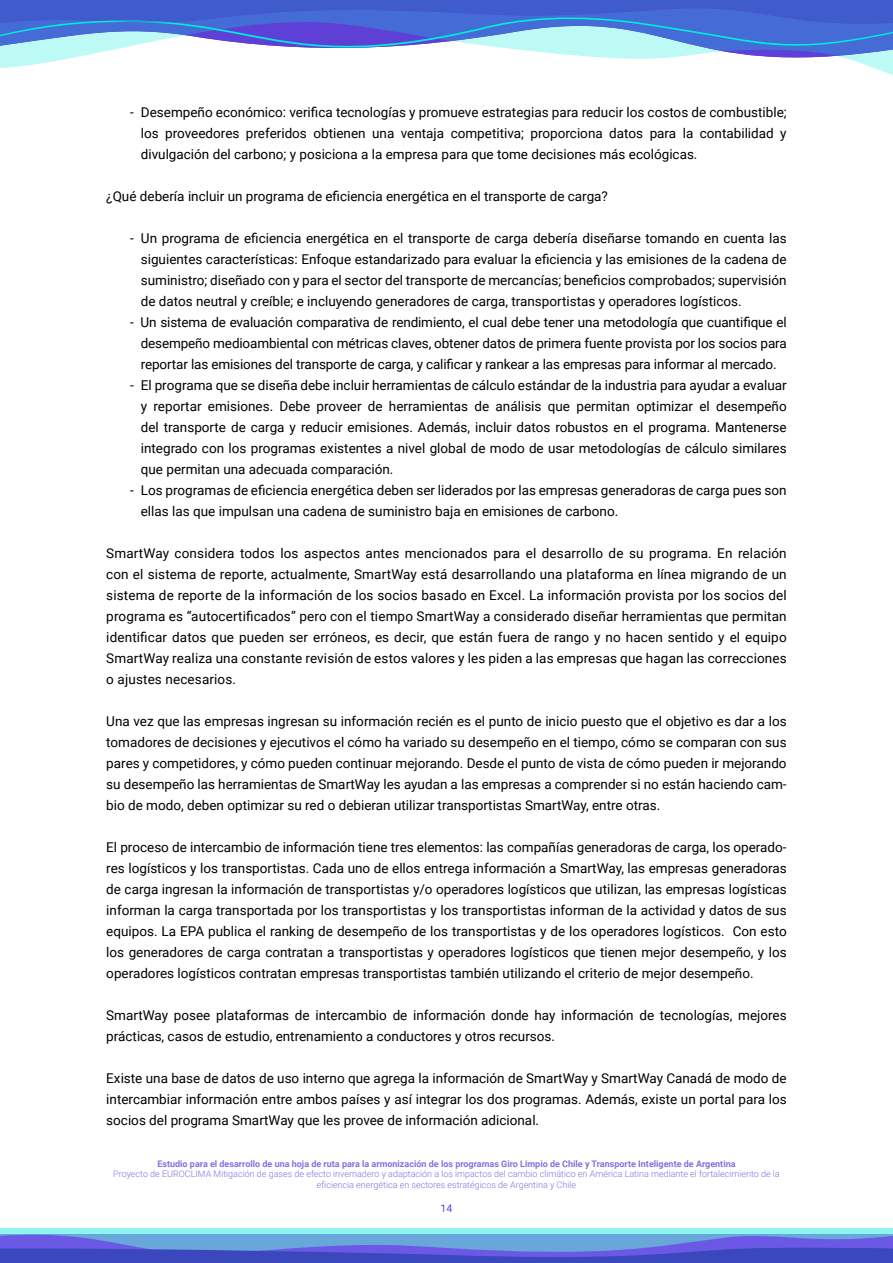
<style>
.page{position:relative;width:893px;height:1263px;background:#fff}
.page>*{position:absolute;margin:0;border:0;box-sizing:border-box;transform-origin:0 0}
.t1{font:13.5px/21px "Roboto";color:#000;text-align:justify}
.t2{font:10.5px "Roboto";color:#5e40d6}
.t3{font:300 9px/10.5px "Roboto";color:#8670e0;text-align:center}
.t4{font:700 9px "Roboto";color:#8670e0}
</style>
<div class="page">
<svg style="left:0;top:0;width:893px;height:75px"></svg>
<svg style="left:0;top:1228px;width:893px;height:35px;background:#6085d6"></svg>
<p class="t1" style="left:141px;top:101px;width:647px;text-indent:-11px">- Desempeño económico: verifica tecnologías y promueve estrategias para reducir los costos de combustible; los proveedores preferidos obtienen una ventaja competitiva; proporciona datos para la contabilidad y divulgación del carbono; y posiciona a la empresa para que tome decisiones más ecológicas.</p>
<p class="t1" style="left:106px;top:185px;width:503px">¿Qué debería incluir un programa de eficiencia energética en el transporte de carga?</p>
<p class="t1" style="left:141px;top:227px;width:647px;text-indent:-11px">- Un programa de eficiencia energética en el transporte de carga debería diseñarse tomando en cuenta las siguientes características: Enfoque estandarizado para evaluar la eficiencia y las emisiones de la cadena de suministro; diseñado con y para el sector del transporte de mercancías; beneficios comprobados; supervisión de datos neutral y creíble; e incluyendo generadores de carga, transportistas y operadores logísticos.</p>
<p class="t1" style="left:141px;top:311px;width:647px;text-indent:-11px">- Un sistema de evaluación comparativa de rendimiento, el cual debe tener una metodología que cuantifique el desempeño medioambiental con métricas claves, obtener datos de primera fuente provista por los socios para reportar las emisiones del transporte de carga, y calificar y rankear a las empresas para informar al mercado.</p>
<p class="t1" style="left:141px;top:374px;width:647px;text-indent:-11px">- El programa que se diseña debe incluir herramientas de cálculo estándar de la industria para ayudar a evaluar y reportar emisiones. Debe proveer de herramientas de análisis que permitan optimizar el desempeño del transporte de carga y reducir emisiones. Además, incluir datos robustos en el programa. Mantenerse integrado con los programas existentes a nivel global de modo de usar metodologías de cálculo similares que permitan una adecuada comparación.</p>
<p class="t1" style="left:141px;top:479px;width:647px;text-indent:-11px">- Los programas de eficiencia energética deben ser liderados por las empresas generadoras de carga pues son ellas las que impulsan una cadena de suministro baja en emisiones de carbono.</p>
<p class="t1" style="left:106px;top:542px;width:682px">SmartWay considera todos los aspectos antes mencionados para el desarrollo de su programa. En relación con el sistema de reporte, actualmente, SmartWay está desarrollando una plataforma en línea migrando de un sistema de reporte de la información de los socios basado en Excel. La información provista por los socios del programa es “autocertificados” pero con el tiempo SmartWay a considerado diseñar herramientas que permitan identificar datos que pueden ser erróneos, es decir, que están fuera de rango y no hacen sentido y el equipo SmartWay realiza una constante revisión de estos valores y les piden a las empresas que hagan las correcciones o ajustes necesarios.</p>
<p class="t1" style="left:106px;top:710px;width:682px">Una vez que las empresas ingresan su información recién es el punto de inicio puesto que el objetivo es dar a los tomadores de decisiones y ejecutivos el cómo ha variado su desempeño en el tiempo, cómo se comparan con sus pares y competidores, y cómo pueden continuar mejorando. Desde el punto de vista de cómo pueden ir mejorando su desempeño las herramientas de SmartWay les ayudan a las empresas a comprender si no están haciendo cam&shy;bio de modo, deben optimizar su red o debieran utilizar transportistas SmartWay, entre otras.</p>
<p class="t1" style="left:106px;top:836px;width:682px">El proceso de intercambio de información tiene tres elementos: las compañías generadoras de carga, los operado&shy;res logísticos y los transportistas. Cada uno de ellos entrega información a SmartWay, las empresas generadoras de carga ingresan la información de transportistas y/o operadores logísticos que utilizan, las empresas logísticas informan la carga transportada por los transportistas y los transportistas informan de la actividad y datos de sus equipos. La EPA publica el ranking de desempeño de los transportistas y de los operadores logísticos. Con esto los generadores de carga contratan a transportistas y operadores logísticos que tienen mejor desempeño, y los operadores logísticos contratan empresas transportistas también utilizando el criterio de mejor desempeño.</p>
<p class="t1" style="left:106px;top:1004px;width:682px">SmartWay posee plataformas de intercambio de información donde hay información de tecnologías, mejores prácticas, casos de estudio, entrenamiento a conductores y otros recursos.</p>
<p class="t1" style="left:106px;top:1067px;width:682px">Existe una base de datos de uso interno que agrega la información de SmartWay y SmartWay Canadá de modo de intercambiar información entre ambos países y así integrar los dos programas. Además, existe un portal para los socios del programa SmartWay que les provee de información adicional.</p>
<p class="t4" style="left:157px;top:1157px;width:580px">Estudio para el desarrollo de una hoja de ruta para la armonización de los programas Giro Limpio de Chile y Transporte Inteligente de Argentina</p>
<p class="t3" style="left:113px;top:1168px;width:668px">Proyecto de EUROCLIMA Mitigación de gases de efecto invernadero y adaptación a los impactos del cambio climático en América Latina mediante el fortalecimiento de la eficiencia energética en sectores estratégicos de Argentina y Chile</p>
<p class="t2" style="left:441px;top:1201px;width:13px">14</p>
</div>
